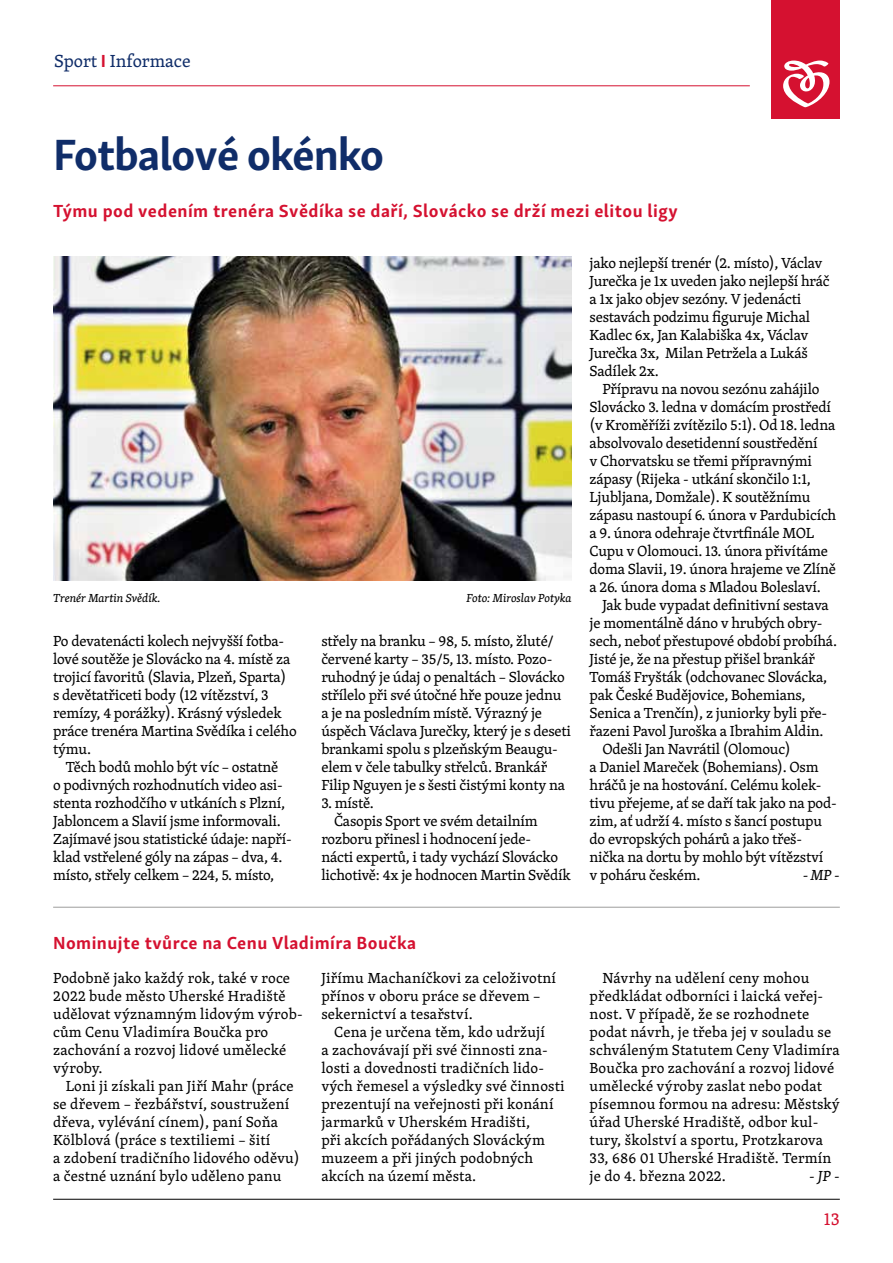
<style>
.page{position:relative;width:893px;height:1263px;background:#fff}
.page>*{position:absolute;margin:0;border:0;box-sizing:border-box;transform-origin:0 0}
.t1{font:700 45px "Skolar Sans Latn";letter-spacing:-.025em;color:#102d69}
.t2{font:700 18px "Skolar Sans Latn";letter-spacing:.025em;color:#d51130}
.t3{font:18px "Skolar Latin";color:#102d69}
.t4{font:18px "Skolar Latin";color:#d51130}
.t5{font:15px/18px "Skolar Latin";letter-spacing:-.015em;color:#000}
.t6{font:15px/18px "Skolar Latin";letter-spacing:.01em;color:#000}
.t7{font:italic 15px "Skolar Latin";color:#000}
.t8{font:italic 12px "Skolar Latin";color:#000}
.s1{font-family:"Skolar Sans Latn";font-weight:700;color:#d51130}
</style>
<div class="page">
<hr style="left:53px;top:86px;width:697px;height:1px;background:#d51130">
<div style="left:772px;top:0;width:68px;height:119px;background:#d51130"></div>
<svg style="left:783px;top:61px;width:47px;height:46px"></svg>
<hr style="left:53px;top:1199px;width:787px;height:1px;background:#000">
<img style="left:53px;top:256px;width:519px;height:324px">
<hr style="left:53px;top:907px;width:787px;height:1px;background:#9d9d9c">
<p class="t3" style="left:54px;top:47px;width:138px">Sport <span class="s1">I</span> Informace</p>
<h1 class="t1" style="left:53px;top:118px;width:333px">Fotbalové okénko</h1>
<p class="t2" style="left:53px;top:196px;width:626px">Týmu pod vedením trenéra Svědíka se daří, Slovácko se drží mezi elitou ligy</p>
<p class="t8" style="left:53px;top:589px;width:109px">Trenér Martin Svědík.</p>
<p class="t8" style="left:467px;top:589px;width:107px">Foto: Miroslav Potyka</p>
<p class="t5" style="left:53px;top:632px;width:245px">Po devatenácti kolech nejvyšší fotba&shy;lové soutěže je Slovácko na 4. místě za trojicí favoritů (Slavia, Plzeň, Sparta)<br>s devětatřiceti body (12 vítězství, 3 remízy, 4 porážky). Krásný výsledek práce trenéra Martina Svědíka i celého týmu.</p>
<p class="t5" style="left:53px;top:758px;width:240px;text-indent:13px">Těch bodů mohlo být víc – ostatně<br>o podivných rozhodnutích video asi&shy;stenta rozhodčího v utkáních s Plzní, Jabloncem a Slavií jsme informovali.<br>Zajímavé jsou statistické údaje: napří&shy;klad vstřelené góly na zápas – dva, 4. místo, střely celkem – 224, 5. místo,</p>
<p class="t5" style="left:321px;top:632px;width:251px">střely na branku – 98, 5. místo, žluté/ červené karty – 35/5, 13. místo. Pozo&shy;ruhodný je údaj o penaltách – Slovácko střílelo při své útočné hře pouze jednu a je na posledním místě. Výrazný je úspěch Václava Jurečky, který je s deseti brankami spolu s plzeňským Beaugu&shy;elem v čele tabulky střelců. Brankář Filip Nguyen je s šesti čistými konty na</p>
<p class="t5" style="left:321px;top:794px;width:54px">3. místě.</p>
<p class="t5" style="left:334px;top:812px;width:205px">Časopis Sport ve svém detailním</p>
<p class="t5" style="left:321px;top:830px;width:211px">rozboru přinesl i hodnocení jede-</p>
<p class="t5" style="left:321px;top:848px;width:238px">nácti expertů, i tady vychází Slovácko</p>
<p class="t5" style="left:321px;top:866px;width:251px">lichotivě: 4x je hodnocen Martin Svědík</p>
<p class="t5" style="left:590px;top:253px;width:242px">jako nejlepší trenér (2. místo), Václav<br>Jurečka je 1x uveden jako nejlepší hráč a 1x jako objev sezóny. V jedenácti sestavách podzimu figuruje Michal<br>Kadlec 6x, Jan Kalabiška 4x, Václav<br>Jurečka 3x, Milan Petržela a Lukáš<br>Sadílek 2x.</p>
<p class="t5" style="left:590px;top:379px;width:248px;text-indent:13px">Přípravu na novou sezónu zahájilo Slovácko 3. ledna v domácím prostředí (v Kroměříži zvítězilo 5:1). Od 18. ledna absolvovalo desetidenní soustředění<br>v Chorvatsku se třemi přípravnými zápasy (Rijeka - utkání skončilo 1:1, Ljubljana, Domžale). K soutěžnímu zápasu nastoupí 6. února v Pardubicích a 9. února odehraje čtvrtfinále MOL Cupu v Olomouci. 13. února přivítáme doma Slavii, 19. února hrajeme ve Zlíně a 26. února doma s Mladou Boleslaví.</p>
<p class="t5" style="left:602px;top:595px;width:228px">Jak bude vypadat definitivní sestava</p>
<p class="t5" style="left:590px;top:613px;width:235px">je momentálně dáno v hrubých obry-</p>
<p class="t5" style="left:590px;top:631px;width:249px">sech, neboť přestupové období probíhá.</p>
<p class="t5" style="left:590px;top:649px;width:227px">Jisté je, že na přestup přišel brankář</p>
<p class="t5" style="left:590px;top:667px;width:239px">Tomáš Fryšták (odchovanec Slovácka,</p>
<p class="t5" style="left:590px;top:685px;width:217px">pak České Budějovice, Bohemians,</p>
<p class="t5" style="left:590px;top:703px;width:239px">Senica a Trenčín), z juniorky byli pře-</p>
<p class="t5" style="left:590px;top:721px;width:235px">řazeni Pavol Juroška a Ibrahim Aldin.</p>
<p class="t5" style="left:602px;top:739px;width:190px">Odešli Jan Navrátil (Olomouc)</p>
<p class="t5" style="left:590px;top:757px;width:230px">a Daniel Mareček (Bohemians). Osm</p>
<p class="t5" style="left:590px;top:775px;width:233px">hráčů je na hostování. Celému kolek-</p>
<p class="t5" style="left:590px;top:793px;width:249px">tivu přejeme, ať se daří tak jako na pod-</p>
<p class="t5" style="left:590px;top:811px;width:234px">zim, ať udrží 4. místo s šancí postupu</p>
<p class="t5" style="left:590px;top:829px;width:214px">do evropských pohárů a jako třeš-</p>
<p class="t5" style="left:590px;top:847px;width:235px">nička na dortu by mohlo být vítězství</p>
<p class="t5" style="left:590px;top:865px;width:112px">v poháru českém.</p>
<p class="t7" style="left:803px;top:864px;width:39px">- MP -</p>
<p class="t2" style="left:53px;top:928px;width:365px">Nominujte tvůrce na Cenu Vladimíra Boučka</p>
<p class="t6" style="left:53px;top:969px;width:251px">Podobně jako každý rok, také v roce<br>2022 bude město Uherské Hradiště udělovat významným lidovým výrob&shy;cům Cenu Vladimíra Boučka pro zachování a rozvoj lidové umělecké výroby.</p>
<p class="t6" style="left:53px;top:1077px;width:248px;text-indent:13px">Loni ji získali pan Jiří Mahr (práce se dřevem – řezbářství, soustružení dřeva, vylévání cínem), paní Soňa Kölblová (práce s textiliemi – šití<br>a zdobení tradičního lidového oděvu) a čestné uznání bylo uděleno panu</p>
<p class="t6" style="left:321px;top:969px;width:236px">Jiřímu Machaníčkovi za celoživotní přínos v oboru práce se dřevem – sekernictví a tesařství.</p>
<p class="t6" style="left:321px;top:1023px;width:245px;text-indent:13px">Cena je určena těm, kdo udržují<br>a zachovávají při své činnosti zna&shy;losti a dovednosti tradičních lido&shy;vých řemesel a výsledky své činnosti prezentují na veřejnosti při konání jarmarků v Uherském Hradišti,<br>při akcích pořádaných Slováckým muzeem a při jiných podobných akcích na území města.</p>
<p class="t6" style="left:590px;top:969px;width:252px;text-indent:13px">Návrhy na udělení ceny mohou předkládat odborníci i laická veřej&shy;nost. V případě, že se rozhodnete podat návrh, je třeba jej v souladu se schváleným Statutem Ceny Vladimíra Boučka pro zachování a rozvoj lidové umělecké výroby zaslat nebo podat písemnou formou na adresu: Městský úřad Uherské Hradiště, odbor kul&shy;tury, školství a sportu, Protzkarova 33, 686 01 Uherské Hradiště. Termín je do 4. března 2022.</p>
<p class="t7" style="left:809px;top:1165px;width:32px">- JP -</p>
<p class="t4" style="left:824px;top:1206px;width:18px">13</p>
</div>
